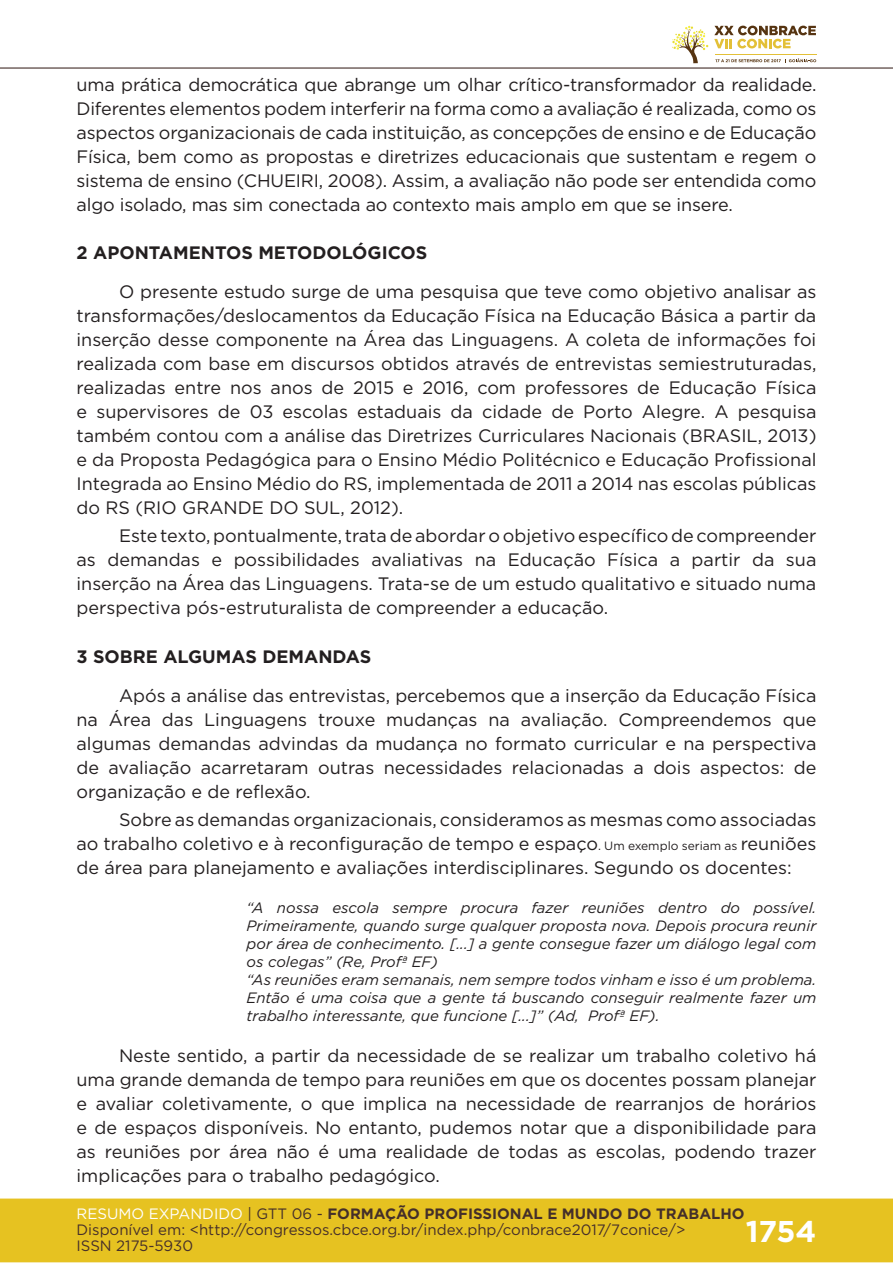
<style>
.page{position:relative;width:893px;height:1263px;background:#fff}
.page>*{position:absolute;margin:0;border:0;box-sizing:border-box;transform-origin:0 0}
.t1{font:700 30px "Gotham";color:#fff}
.t2{font:18px/24px "Gotham";color:#231f20;text-align:justify}
.t3{font:700 18px "Gotham";color:#231f20}
.t4{font:italic 15px/18px "Gotham";color:#231f20}
.t5{font:15px/16px "Gotham";color:#462f2a}
.s1{font-size:12px}
.s2{color:#fff}
.s3{color:#442f2a}
.s4{font-weight:700;color:#442f2a}
</style>
<div class="page">
<div style="left:0;top:1198px;width:893px;height:64px;background:#e6c221;border:2px solid #e6c221"></div>
<hr style="left:0;top:67px;width:893px;height:2px;background:#442f2a">
<svg style="left:672px;top:26px;width:144px;height:37px"></svg>
<p class="t2" style="left:77px;top:72px;width:741px">uma prática democrática que abrange um olhar crítico-transformador da realidade.<br>Diferentes elementos podem interferir na forma como a avaliação é realizada, como os aspectos organizacionais de cada instituição, as concepções de ensino e de Educação Física, bem como as propostas e diretrizes educacionais que sustentam e regem o sistema de ensino (CHUEIRI, 2008). Assim, a avaliação não pode ser entendida como algo isolado, mas sim conectada ao contexto mais amplo em que se insere.</p>
<p class="t3" style="left:77px;top:241px;width:352px">2 APONTAMENTOS METODOLÓGICOS</p>
<p class="t2" style="left:77px;top:279px;width:741px;text-indent:43px">O presente estudo surge de uma pesquisa que teve como objetivo analisar as transformações/deslocamentos da Educação Física na Educação Básica a partir da inserção desse componente na Área das Linguagens. A coleta de informações foi realizada com base em discursos obtidos através de entrevistas semiestruturadas, realizadas entre nos anos de 2015 e 2016, com professores de Educação Física e supervisores de 03 escolas estaduais da cidade de Porto Alegre. A pesquisa também contou com a análise das Diretrizes Curriculares Nacionais (BRASIL, 2013) e da Proposta Pedagógica para o Ensino Médio Politécnico e Educação Profissional Integrada ao Ensino Médio do RS, implementada de 2011 a 2014 nas escolas públicas do RS (RIO GRANDE DO SUL, 2012).</p>
<p class="t2" style="left:77px;top:524px;width:741px;text-indent:43px">Este texto, pontualmente, trata de abordar o objetivo específico de compreender as demandas e possibilidades avaliativas na Educação Física a partir da sua inserção na Área das Linguagens. Trata-se de um estudo qualitativo e situado numa perspectiva pós-estruturalista de compreender a educação.</p>
<p class="t3" style="left:77px;top:644px;width:296px">3 SOBRE ALGUMAS DEMANDAS</p>
<p class="t2" style="left:77px;top:683px;width:741px;text-indent:43px">Após a análise das entrevistas, percebemos que a inserção da Educação Física na Área das Linguagens trouxe mudanças na avaliação. Compreendemos que algumas demandas advindas da mudança no formato curricular e na perspectiva de avaliação acarretaram outras necessidades relacionadas a dois aspectos: de organização e de reflexão.</p>
<p class="t2" style="left:77px;top:807px;width:741px;text-indent:43px">Sobre as demandas organizacionais, consideramos as mesmas como associadas ao trabalho coletivo e à reconfiguração de tempo e espaço<span class="s1">. Um exemplo seriam as</span> reuniões de área para planejamento e avaliações interdisciplinares. Segundo os docentes:</p>
<p class="t4" style="left:247px;top:899px;width:571px">“A nossa escola sempre procura fazer reuniões dentro do possível.<br>Primeiramente, quando surge qualquer proposta nova. Depois procura reunir por área de conhecimento. [...] a gente consegue fazer um diálogo legal com os colegas” (Re, Profª EF)<br>“As reuniões eram semanais, nem sempre todos vinham e isso é um problema.<br>Então é uma coisa que a gente tá buscando conseguir realmente fazer um trabalho interessante, que funcione [...]” (Ad, Profª EF).</p>
<p class="t2" style="left:77px;top:1043px;width:741px;text-indent:43px">Neste sentido, a partir da necessidade de se realizar um trabalho coletivo há uma grande demanda de tempo para reuniões em que os docentes possam planejar e avaliar coletivamente, o que implica na necessidade de rearranjos de horários e de espaços disponíveis. No entanto, pudemos notar que a disponibilidade para as reuniões por área não é uma realidade de todas as escolas, podendo trazer implicações para o trabalho pedagógico.</p>
<p class="t5" style="left:77px;top:1205px;width:670px"><span class="s2">RESUMO EXPANDIDO</span> <span class="s3">| GTT 06 -</span> <span class="s4">FORMAÇÃO PROFISSIONAL E MUNDO DO TRABALHO<br></span>Disponível em: &lt;http://congressos.cbce.org.br/index.php/conbrace2017/7conice/&gt;<br>ISSN 2175-5930</p>
<h1 class="t1" style="left:746px;top:1212px;width:72px">1754</h1>
</div>
